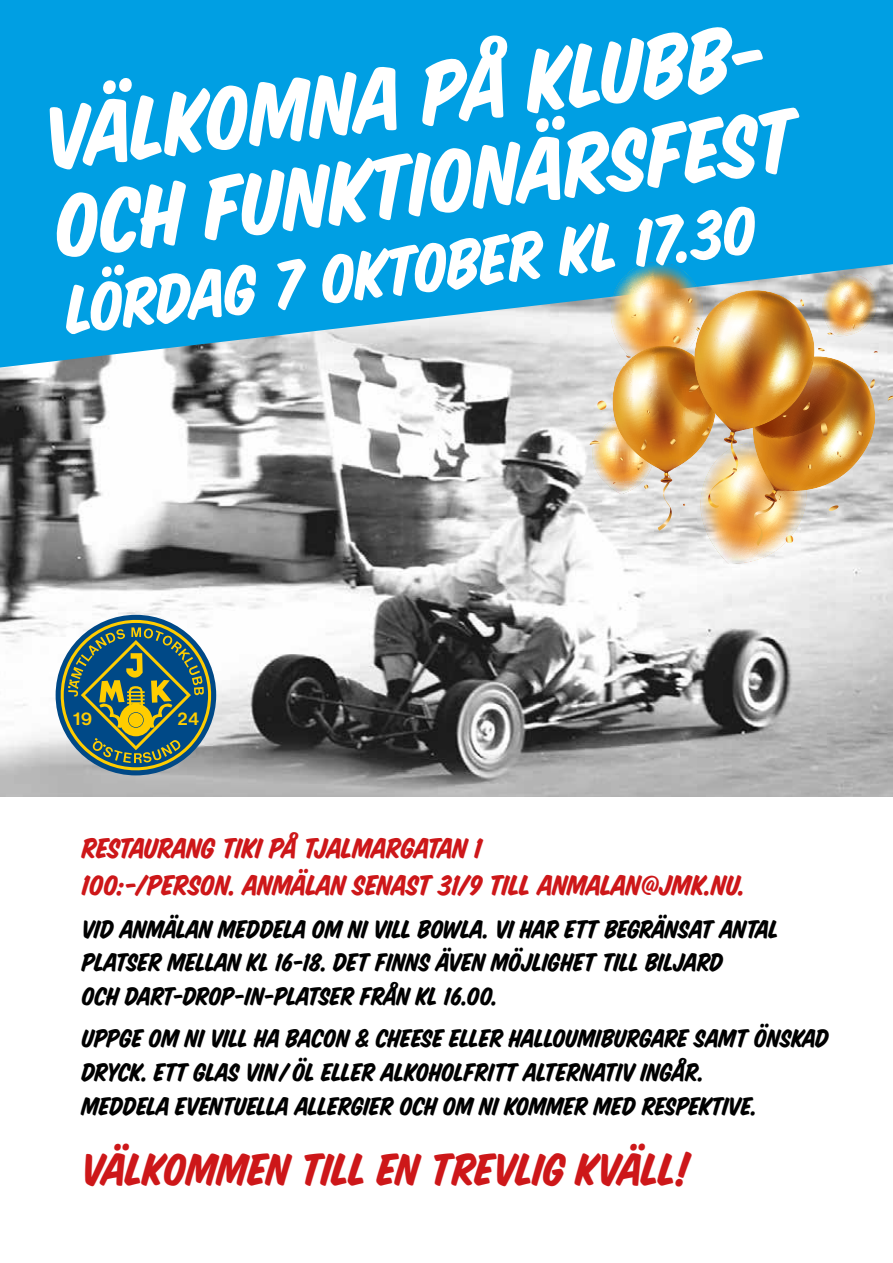
<style>
.page{position:relative;width:893px;height:1263px;background:#fff}
.page>*{position:absolute;margin:0;border:0;box-sizing:border-box;transform-origin:0 0}
.t1{font:97.5px/88.7px "House Slant";color:#fff}
.t2{font:74.7px "House Slant";color:#fff}
.t3{font:49.5px "House Slant";letter-spacing:-.01em;color:#cd1719}
.t4{font:31.35px/37.7px "House Slant";letter-spacing:-.01em;color:#cd1719}
.t5{font:28.05px/33.6px "House Slant";letter-spacing:-.01em;color:#000}
.t6{font:700 18.9px "Nimbus Sans D";color:#ffcd00}
</style>
<div class="page">
<img style="left:0;top:367px;width:893px;height:430px">
<svg style="left:0;top:0;width:893px;height:367px;background:#0ea2e1"></svg>
<svg style="left:887px;top:396px;width:6px;height:5px"></svg>
<img style="left:590px;top:262px;width:288px;height:302px">
<svg style="left:53px;top:612px;width:166px;height:166px;background:#6f8b82"></svg>
<h1 class="t1" style="left:39px;top:97px;width:749px;rotate:-7deg">VÄLKOMNA PÅ KLUBB-<br>OCH FUNKTIONÄRSFEST</h1>
<h2 class="t2" style="left:61px;top:267px;width:696px;rotate:-7deg">LÖRDAG 7 OKTOBER KL 17.30</h2>
<p class="t6" style="left:71px;top:708px;width:23px">19</p>
<p class="t6" style="left:177px;top:708px;width:24px">24</p>
<p class="t4" style="left:82px;top:829px;width:665px">RESTAURANG TIKI PÅ TJALMARGATAN 1<br>100:-/PERSON. ANMÄLAN SENAST 31/9 TILL ANMALAN@JMK.NU.</p>
<p class="t5" style="left:82px;top:912px;width:699px">VID ANMÄLAN MEDDELA OM NI VILL BOWLA. VI HAR ETT BEGRÄNSAT ANTAL<br>PLATSER MELLAN KL 16-18. DET FINNS ÄVEN MÖJLIGHET TILL BILJARD<br>OCH DART-DROP-IN-PLATSER FRÅN KL 16.00.</p>
<p class="t5" style="left:82px;top:1022px;width:749px">UPPGE OM NI VILL HA BACON &amp; CHEESE ELLER HALLOUMIBURGARE SAMT ÖNSKAD<br>DRYCK. ETT GLAS VIN/ ÖL ELLER ALKOHOLFRITT ALTERNATIV INGÅR.<br>MEDDELA EVENTUELLA ALLERGIER OCH OM NI KOMMER MED RESPEKTIVE.</p>
<h3 class="t3" style="left:82px;top:1139px;width:610px">VÄLKOMMEN TILL EN TREVLIG KVÄLL!</h3>
</div>
